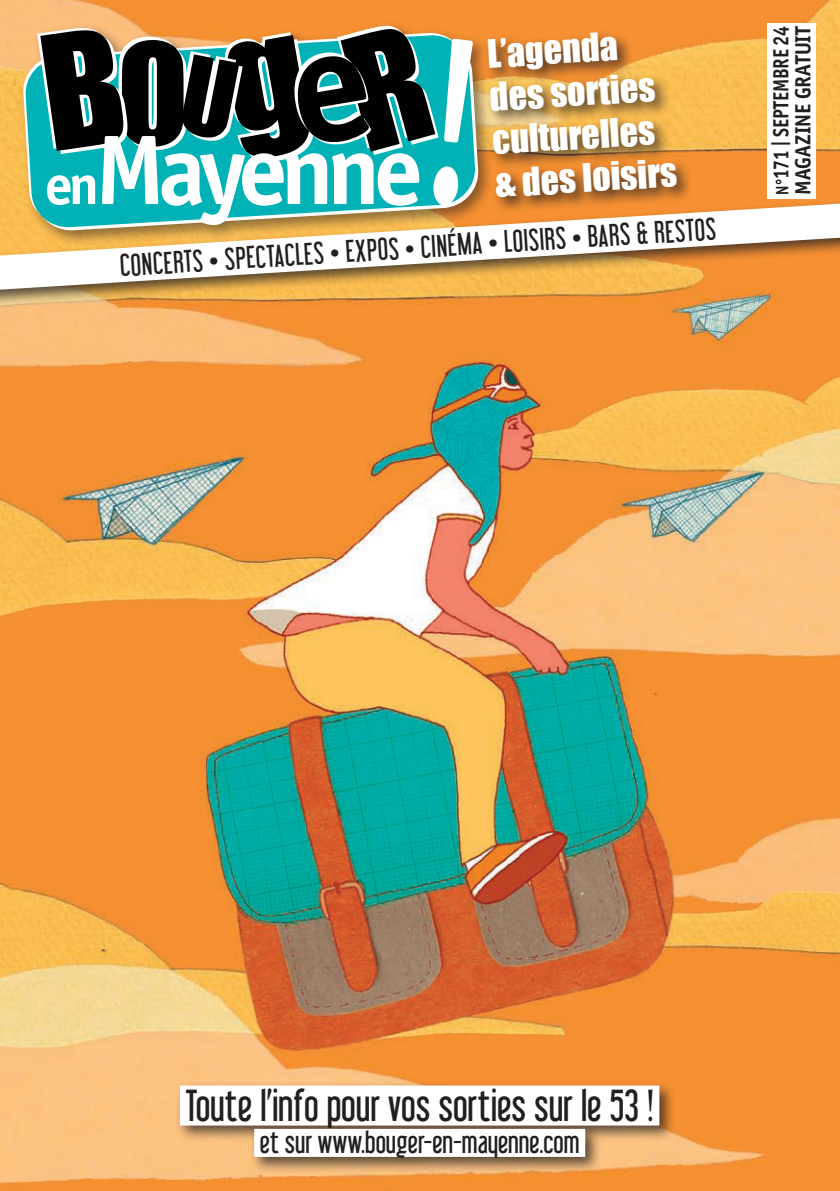
<style>
.page{position:relative;width:840px;height:1191px;background:#fff}
.page>*{position:absolute;margin:0;border:0;box-sizing:border-box;transform-origin:0 0}
.t1{font:40px "Libel Suit";color:#231f20}
.t2{font:36px/43.2px "Impact";color:#fff}
.t3{font:28px "Libel Suit";color:#231f20}
.t4{font:700 22px "Officina Sans ITC Std";letter-spacing:-.01em;color:#231f20;scale:.85 1}
.t5{font:700 22px "Officina Sans ITC Std";letter-spacing:-.01em;color:#231f20;scale:.95 1}
.s1{font-size:18px}
</style>
<div class="page">
<img style="left:0;top:0;width:839px;height:1191px">
<div style="left:766px;top:23px;width:49px;height:175px;background:#fff"></div>
<div style="left:483px;top:29px;width:210px;height:185px;background:#231f20;opacity:.75"></div>
<div style="left:0;top:198px;width:839px;height:109px;background:#231f20;opacity:.75"></div>
<svg style="left:0;top:204px;width:839px;height:86px"></svg>
<div style="left:19px;top:21px;width:475px;height:226px;background:#231f20;opacity:.5"></div>
<svg style="left:22px;top:32px;width:457px;height:199px;background:#dcac62"></svg>
<svg style="left:25px;top:34px;width:451px;height:194px;background:#a3b789"></svg>
<svg style="left:37px;top:26px;width:436px;height:199px"></svg>
<div style="left:175px;top:1080px;width:500px;height:93px;background:#231f20;opacity:.75"></div>
<div style="left:180px;top:1085px;width:479px;height:40px;background:#fff"></div>
<div style="left:254px;top:1128px;width:331px;height:28px;background:#fff"></div>
<p class="t2" style="left:486px;top:31px;width:132px;rotate:-3deg">L’agenda</p>
<p class="t2" style="left:488px;top:74px;width:167px;rotate:-3deg">des sorties culturelles</p>
<p class="t2" style="left:493px;top:160px;width:184px;rotate:-3deg">&amp; des loisirs</p>
<p class="t3" style="left:119px;top:251px;width:598px;rotate:-4deg">CONCERTS • SPECTACLES • EXPOS • CINÉMA • LOISIRS • BARS &amp; RESTOS</p>
<p class="t4" style="left:766px;top:195px;width:200px;rotate:-90deg"><span class="s1">N°</span>171 | SEPTEMBRE 24</p>
<p class="t5" style="left:788px;top:195px;width:180px;rotate:-90deg">MAGAZINE GRATUIT</p>
<p class="t1" style="left:185px;top:1081px;width:469px">Toute l’info pour vos sorties sur le 53 !</p>
<p class="t3" style="left:260px;top:1125px;width:321px">et sur www.bouger-en-mayenne.com</p>
</div>
